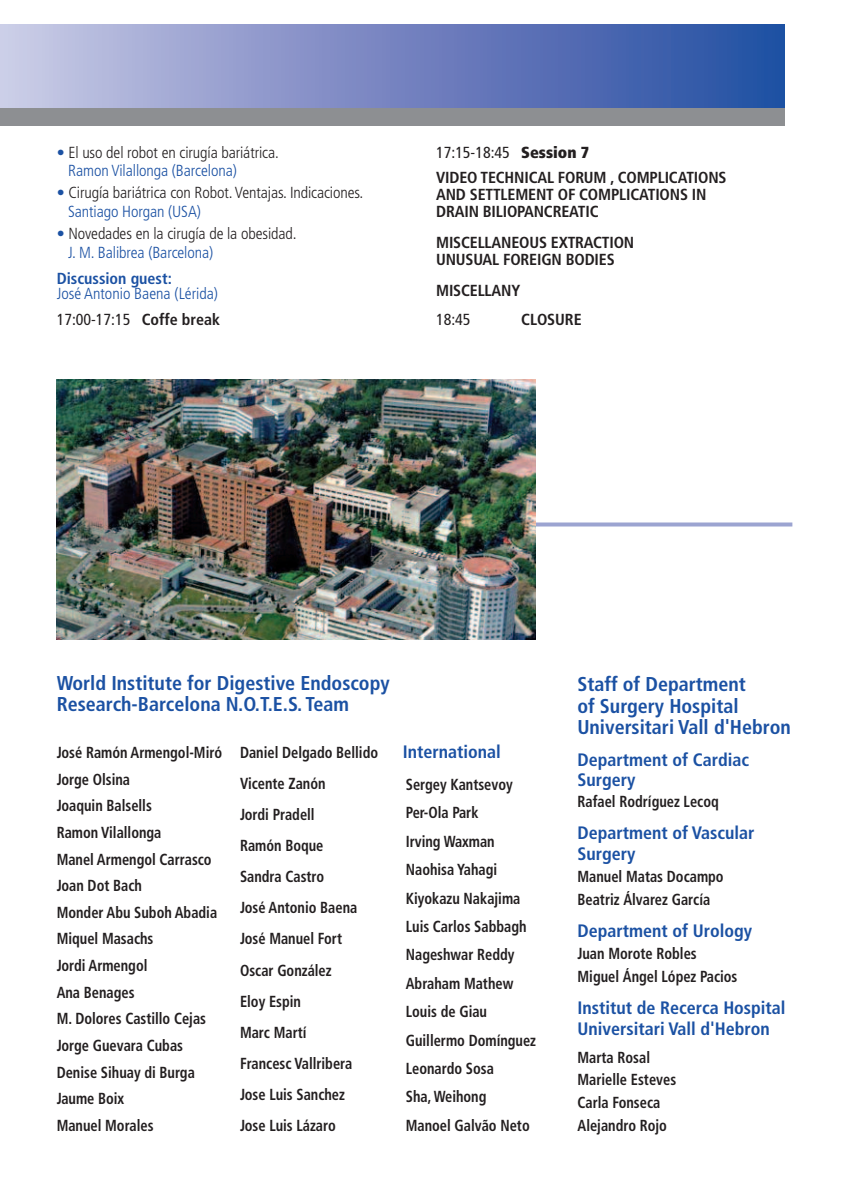
<style>
.page{position:relative;width:842px;height:1191px;background:#fff}
.page>*{position:absolute;margin:0;border:0;box-sizing:border-box;transform-origin:0 0}
.t1{font:700 condensed 20px/21.4px "Frutiger";color:#1b51a3}
.t2{font:700 condensed 18px/20.6px "Frutiger";color:#1b51a3}
.t3{font:700 condensed 16px/26.6px "Frutiger";color:#231f20;scale:.9 1}
.t4{font:300 condensed 16px/18.6px "Frutiger";letter-spacing:-.005em;color:#231f20}
.t5{font:700 condensed 16px/17px "Frutiger";color:#231f20}
.t6{font:300 condensed 16px/25.8px "Frutiger";color:#1b51a3}
.t7{font:700 condensed 16px "Frutiger";color:#1b51a3}
.t8{font:condensed 16px "Frutiger";color:#231f20}
.s1{color:#1b51a3}
.s2{font-weight:400;color:#231f20}
.s3{font-weight:700;color:#231f20}
.s4{font-weight:400}
.s5{font-weight:900}
</style>
<div class="page">
<svg style="left:535px;top:522px;width:257px;height:4px"></svg>
<img style="left:57px;top:379px;width:478px;height:260px">
<div style="left:0;top:24px;width:784px;height:85px;background:linear-gradient(to right,#cbc7e4,#224aa0)"></div>
<div style="left:0;top:109px;width:784px;height:17px;background:#8d8f92"></div>
<p class="t4" style="left:68px;top:144px;width:212px;text-indent:-11px"><span class="s1">•</span> El uso del robot en cirugía bariátrica.<br><span class="s1">Ramon Vilallonga (Barcelona)</span></p>
<p class="t4" style="left:68px;top:185px;width:297px;text-indent:-11px"><span class="s1">•</span> Cirugía bariátrica con Robot. Ventajas. Indicaciones.<br><span class="s1">Santiago Horgan (USA)</span></p>
<p class="t4" style="left:68px;top:225px;width:230px;text-indent:-12px"><span class="s1">•</span> Novedades en la cirugía de la obesidad.<br><span class="s1">J. M. Balibrea (Barcelona)</span></p>
<p class="t7" style="left:57px;top:272px;width:117px">Discussion guest:</p>
<p class="t6" style="left:57px;top:282px;width:165px">José Antonio Baena (Lérida)<br><span class="s2">17:00-17:15</span> <span class="s3">Coffe break</span></p>
<p class="t5" style="left:436px;top:141px;width:292px;line-height:25.4px"><span class="s4">17:15-18:45</span> <span class="s5">Session 7<br></span>VIDEO TECHNICAL FORUM , COMPLICATIONS</p>
<p class="t5" style="left:436px;top:187px;width:272px">AND SETTLEMENT OF COMPLICATIONS IN<br>DRAIN BILIOPANCREATIC</p>
<p class="t5" style="left:436px;top:235px;width:200px">MISCELLANEOUS EXTRACTION<br>UNUSUAL FOREIGN BODIES</p>
<p class="t5" style="left:436px;top:284px;width:86px">MISCELLANY</p>
<p class="t8" style="left:436px;top:313px;width:36px">18:45</p>
<p class="t5" style="left:521px;top:312px;width:62px">CLOSURE</p>
<p class="t1" style="left:57px;top:674px;width:334px">World Institute for Digestive Endoscopy<br>Research-Barcelona N.O.T.E.S. Team</p>
<p class="t1" style="left:577px;top:675px;width:215px">Staff of Department<br>of Surgery Hospital<br>Universitari Vall d'Hebron</p>
<p class="t2" style="left:403px;top:742px;width:99px">International</p>
<p class="t3" style="left:406px;top:771px;width:146px;line-height:28.4px">Sergey Kantsevoy<br>Per-Ola Park<br>Irving Waxman<br>Naohisa Yahagi<br>Kiyokazu Nakajima<br>Luis Carlos Sabbagh<br>Nageshwar Reddy<br>Abraham Mathew<br>Louis de Giau<br>Guillermo Domínguez<br>Leonardo Sosa<br>Sha, Weihong<br>Manoel Galvão Neto</p>
<p class="t3" style="left:240px;top:738px;width:155px;line-height:31px">Daniel Delgado Bellido<br>Vicente Zanón<br>Jordi Pradell<br>Ramón Boque<br>Sandra Castro<br>José Antonio Baena<br>José Manuel Fort<br>Oscar González<br>Eloy Espin<br>Marc Martí<br>Francesc Vallribera<br>Jose Luis Sanchez<br>Jose Luis Lázaro</p>
<p class="t3" style="left:57px;top:740px;width:185px">José Ramón Armengol-Miró<br>Jorge Olsina<br>Joaquin Balsells<br>Ramon Vilallonga<br>Manel Armengol Carrasco<br>Joan Dot Bach<br>Monder Abu Suboh Abadia<br>Miquel Masachs<br>Jordi Armengol<br>Ana Benages<br>M. Dolores Castillo Cejas<br>Jorge Guevara Cubas<br>Denise Sihuay di Burga<br>Jaume Boix<br>Manuel Morales</p>
<p class="t2" style="left:578px;top:750px;width:173px">Department of Cardiac<br>Surgery</p>
<p class="t3" style="left:578px;top:789px;width:158px">Rafael Rodríguez Lecoq</p>
<p class="t2" style="left:578px;top:824px;width:178px">Department of Vascular<br>Surgery</p>
<p class="t3" style="left:578px;top:866px;width:164px;line-height:22.6px">Manuel Matas Docampo<br>Beatriz Álvarez García</p>
<p class="t2" style="left:578px;top:921px;width:176px">Department of Urology</p>
<p class="t3" style="left:578px;top:943px;width:179px;line-height:22.6px">Juan Morote Robles<br>Miguel Ángel López Pacios</p>
<p class="t2" style="left:578px;top:998px;width:210px">Institut de Recerca Hospital<br>Universitari Vall d'Hebron</p>
<p class="t3" style="left:578px;top:1047px;width:111px;line-height:22.6px">Marta Rosal<br>Marielle Esteves<br>Carla Fonseca<br>Alejandro Rojo</p>
</div>
